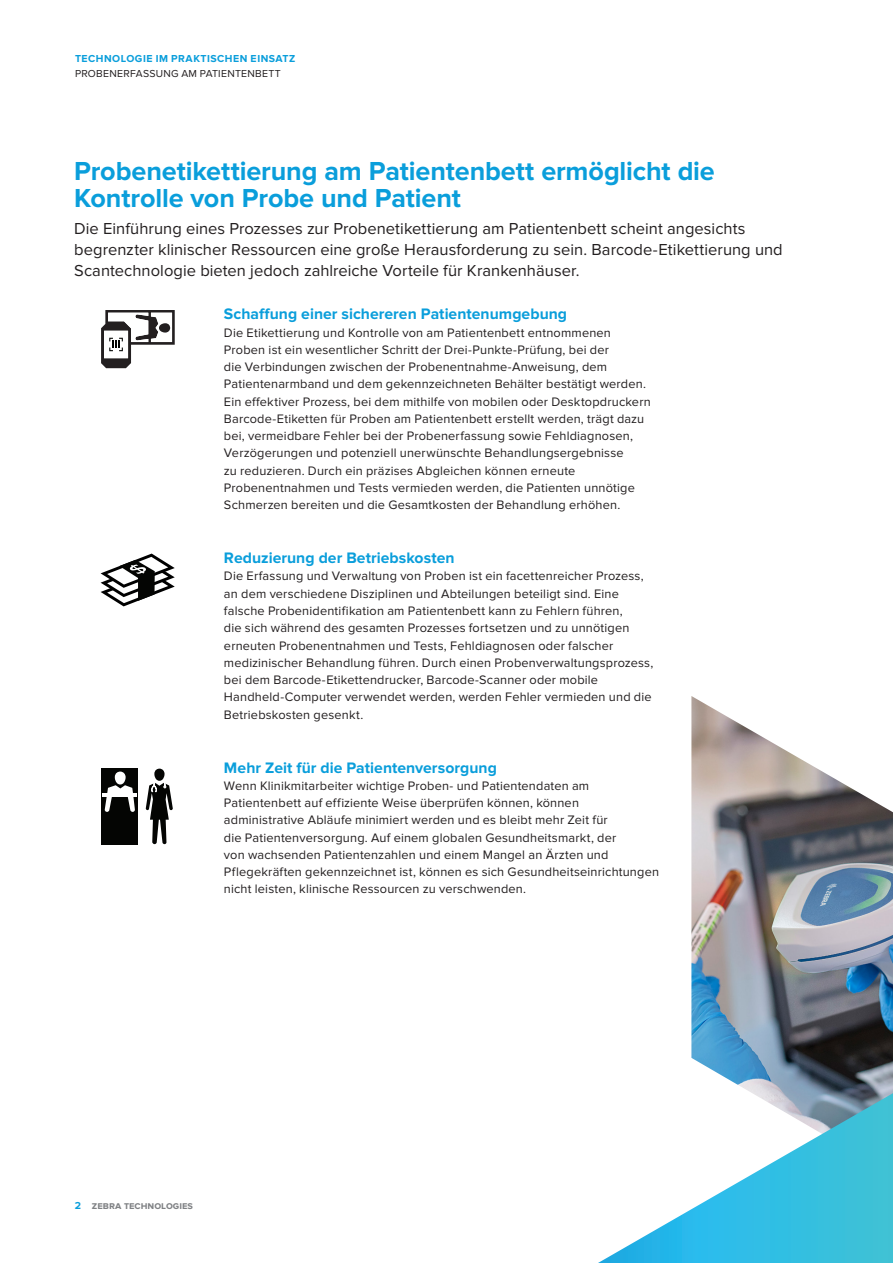
<style>
.page{position:relative;width:893px;height:1263px;background:#fff}
.page>*{position:absolute;margin:0;border:0;box-sizing:border-box;transform-origin:0 0}
.Heading{font:700 27px/27px "Proxima Nova";letter-spacing:-.01em;color:#0a9edb}
.Introduction-Body{font:16.5px/21px "Proxima Nova";color:#231f20}
.Subhead-2{font:700 15.75px "Proxima Nova";color:#0a9edb}
.Body{font:12.75px/17.2px "Proxima Nova";letter-spacing:.015em;color:#231f20}
.t1{font:700 10.5px "Proxima Nova";letter-spacing:.045em;color:#0a9edb}
.t2{font:10.5px "Proxima Nova";letter-spacing:.025em;color:#231f20}
.t3{font:700 10.5px "Proxima Nova";color:#808285}
.s1{color:#0a9edb}
</style>
<div class="page">
<img style="left:691px;top:696px;width:202px;height:397px">
<svg style="left:101px;top:554px;width:74px;height:52px"></svg>
<svg style="left:598px;top:1093px;width:295px;height:170px"></svg>
<svg style="left:101px;top:310px;width:74px;height:58px"></svg>
<div style="left:102px;top:768px;width:36px;height:77px;background:#040503"></div>
<svg style="left:145px;top:768px;width:28px;height:77px"></svg>
<svg style="left:105px;top:771px;width:30px;height:41px"></svg>
<hr style="left:103px;top:794px;width:34px;height:3px;background:#fff">
<p class="t1" style="left:75px;top:53px;width:222px">TECHNOLOGIE IM PRAKTISCHEN EINSATZ</p>
<p class="t2" style="left:75px;top:67px;width:207px">PROBENERFASSUNG AM PATIENTENBETT</p>
<p class="Heading" style="left:74px;top:158px;width:642px">Probenetikettierung am Patientenbett ermöglicht die<br>Kontrolle von Probe und Patient</p>
<p class="Introduction-Body" style="left:74px;top:218px;width:710px">Die Einführung eines Prozesses zur Probenetikettierung am Patientenbett scheint angesichts begrenzter klinischer Ressourcen eine große Herausforderung zu sein. Barcode-Etikettierung und<br>Scantechnologie bieten jedoch zahlreiche Vorteile für Krankenhäuser.</p>
<p class="Subhead-2" style="left:224px;top:305px;width:345px">Schaffung einer sichereren Patientenumgebung</p>
<p class="Body" style="left:224px;top:324px;width:428px">Die Etikettierung und Kontrolle von am Patientenbett entnommenen Proben ist ein wesentlicher Schritt der Drei-Punkte-Prüfung, bei der<br>die Verbindungen zwischen der Probenentnahme-Anweisung, dem Patientenarmband und dem gekennzeichneten Behälter bestätigt werden.<br>Ein effektiver Prozess, bei dem mithilfe von mobilen oder Desktopdruckern Barcode-Etiketten für Proben am Patientenbett erstellt werden, trägt dazu bei, vermeidbare Fehler bei der Probenerfassung sowie Fehldiagnosen, Verzögerungen und potenziell unerwünschte Behandlungsergebnisse<br>zu reduzieren. Durch ein präzises Abgleichen können erneute Probenentnahmen und Tests vermieden werden, die Patienten unnötige Schmerzen bereiten und die Gesamtkosten der Behandlung erhöhen.</p>
<p class="Subhead-2" style="left:224px;top:549px;width:232px">Reduzierung der Betriebskosten</p>
<p class="Body" style="left:224px;top:568px;width:431px">Die Erfassung und Verwaltung von Proben ist ein facettenreicher Prozess, an dem verschiedene Disziplinen und Abteilungen beteiligt sind. Eine falsche Probenidentifikation am Patientenbett kann zu Fehlern führen,<br>die sich während des gesamten Prozesses fortsetzen und zu unnötigen erneuten Probenentnahmen und Tests, Fehldiagnosen oder falscher medizinischer Behandlung führen. Durch einen Probenverwaltungsprozess, bei dem Barcode-Etikettendrucker, Barcode-Scanner oder mobile Handheld-Computer verwendet werden, werden Fehler vermieden und die Betriebskosten gesenkt.</p>
<p class="Subhead-2" style="left:224px;top:758px;width:274px">Mehr Zeit für die Patientenversorgung</p>
<p class="Body" style="left:224px;top:777px;width:437px">Wenn Klinikmitarbeiter wichtige Proben- und Patientendaten am Patientenbett auf effiziente Weise überprüfen können, können administrative Abläufe minimiert werden und es bleibt mehr Zeit für<br>die Patientenversorgung. Auf einem globalen Gesundheitsmarkt, der<br>von wachsenden Patientenzahlen und einem Mangel an Ärzten und Pflegekräften gekennzeichnet ist, können es sich Gesundheitseinrichtungen nicht leisten, klinische Ressourcen zu verschwenden.</p>
<p class="t3" style="left:75px;top:1200px;width:120px"><span class="s1">2</span> zebra technologies</p>
</div>
